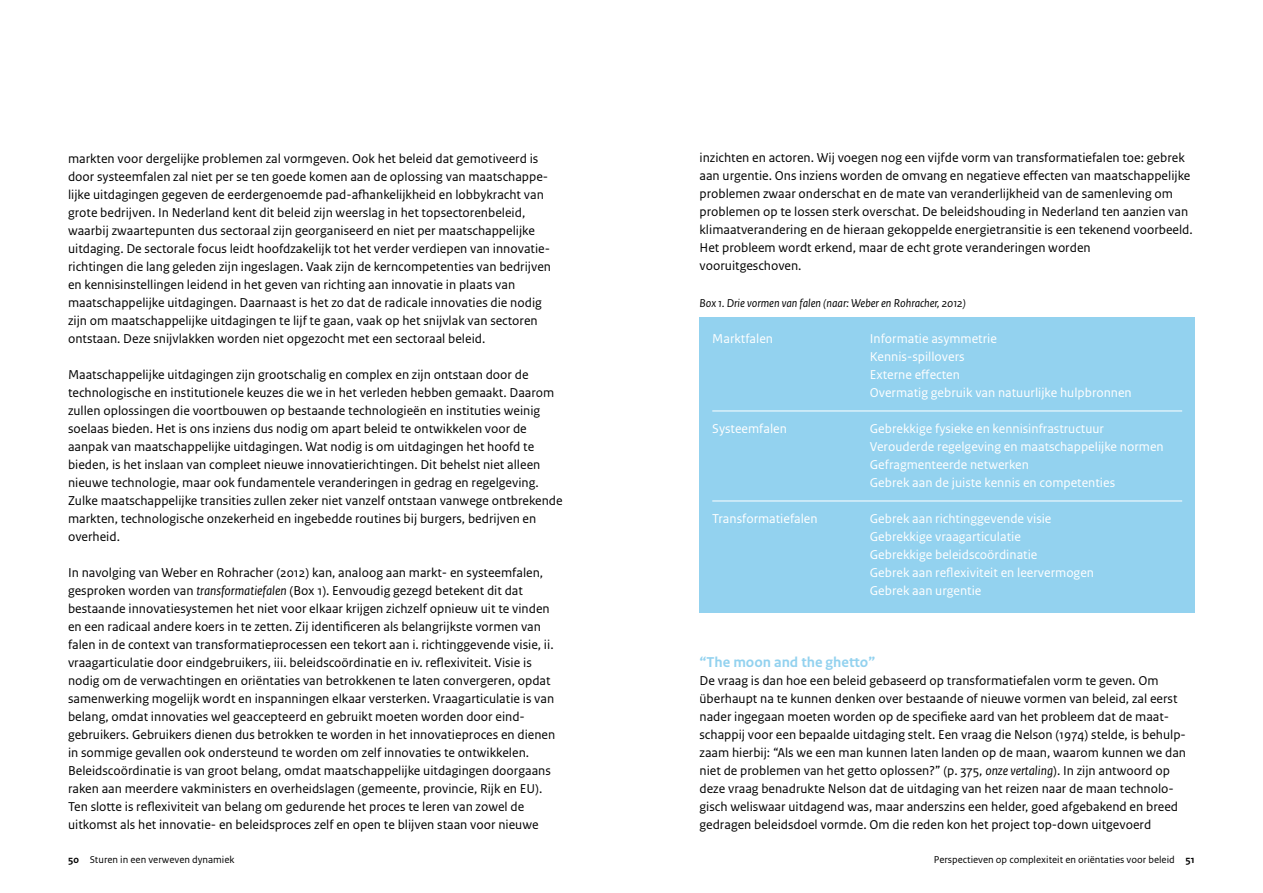
<style>
.page{position:relative;width:1263px;height:893px;background:#fff}
.page>*{position:absolute;margin:0;border:0;box-sizing:border-box;transform-origin:0 0}
.t1{font:700 15px "Rijksoverheid Sans Text";color:#93d2ef}
.t2{font:13.5px/18px "Rijksoverheid Sans Text";color:#000}
.t3{font:13.5px/18px "Rijksoverheid Sans Text";color:#fff}
.t4{font:italic 12px "Rijksoverheid Sans Text";color:#000}
.t5{font:10.5px "Rijksoverheid Sans Text";color:#000}
.s1{font-style:italic}
.s2{font-weight:700}
</style>
<div class="page">
<div style="left:699px;top:317px;width:496px;height:296px;background:#93d2ef"></div>
<hr style="left:712px;top:411px;width:470px;height:1px;background:#fff">
<hr style="left:712px;top:501px;width:470px;height:1px;background:#fff">
<p class="t2" style="left:68px;top:149px;width:485px">markten voor dergelijke problemen zal vormgeven. Ook het beleid dat gemotiveerd is door systeemfalen zal niet per se ten goede komen aan de oplossing van maatschappe&shy;lijke uitdagingen gegeven de eerdergenoemde pad-afhankelijkheid en lobbykracht van grote bedrijven. In Nederland kent dit beleid zijn weerslag in het topsectorenbeleid, waarbij zwaartepunten dus sectoraal zijn georganiseerd en niet per maatschappelijke uitdaging. De sectorale focus leidt hoofdzakelijk tot het verder verdiepen van innovatie&shy;richtingen die lang geleden zijn ingeslagen. Vaak zijn de kerncompetenties van bedrijven en kennisinstellingen leidend in het geven van richting aan innovatie in plaats van maatschappelijke uitdagingen. Daarnaast is het zo dat de radicale innovaties die nodig zijn om maatschappelijke uitdagingen te lijf te gaan, vaak op het snijvlak van sectoren ontstaan. Deze snijvlakken worden niet opgezocht met een sectoraal beleid.</p>
<p class="t2" style="left:68px;top:365px;width:496px">Maatschappelijke uitdagingen zijn grootschalig en complex en zijn ontstaan door de technologische en institutionele keuzes die we in het verleden hebben gemaakt. Daarom zullen oplossingen die voortbouwen op bestaande technologieën en instituties weinig soelaas bieden. Het is ons inziens dus nodig om apart beleid te ontwikkelen voor de aanpak van maatschappelijke uitdagingen. Wat nodig is om uitdagingen het hoofd te bieden, is het inslaan van compleet nieuwe innovatierichtingen. Dit behelst niet alleen nieuwe technologie, maar ook fundamentele veranderingen in gedrag en regelgeving.<br>Zulke maatschappelijke transities zullen zeker niet vanzelf ontstaan vanwege ontbrekende markten, technologische onzekerheid en ingebedde routines bij burgers, bedrijven en overheid.</p>
<p class="t2" style="left:68px;top:563px;width:489px">In navolging van Weber en Rohracher (2012) kan, analoog aan markt- en systeemfalen, gesproken worden van <span class="s1">transformatiefalen</span> (Box 1). Eenvoudig gezegd betekent dit dat bestaande innovatiesystemen het niet voor elkaar krijgen zichzelf opnieuw uit te vinden en een radicaal andere koers in te zetten. Zij identificeren als belangrijkste vormen van falen in de context van transformatieprocessen een tekort aan i. richtinggevende visie, ii. vraagarticulatie door eindgebruikers, iii. beleidscoördinatie en iv. reflexiviteit. Visie is nodig om de verwachtingen en oriëntaties van betrokkenen te laten convergeren, opdat samenwerking mogelijk wordt en inspanningen elkaar versterken. Vraagarticulatie is van belang, omdat innovaties wel geaccepteerd en gebruikt moeten worden door eind&shy;gebruikers. Gebruikers dienen dus betrokken te worden in het innovatieproces en dienen in sommige gevallen ook ondersteund te worden om zelf innovaties te ontwikkelen.<br>Beleidscoördinatie is van groot belang, omdat maatschappelijke uitdagingen doorgaans raken aan meerdere vakministers en overheidslagen (gemeente, provincie, Rijk en EU).<br>Ten slotte is reflexiviteit van belang om gedurende het proces te leren van zowel de uitkomst als het innovatie- en beleidsproces zelf en open te blijven staan voor nieuwe</p>
<p class="t2" style="left:699px;top:149px;width:495px">inzichten en actoren. Wij voegen nog een vijfde vorm van transformatiefalen toe: gebrek aan urgentie. Ons inziens worden de omvang en negatieve effecten van maatschappelijke problemen zwaar onderschat en de mate van veranderlijkheid van de samenleving om problemen op te lossen sterk overschat. De beleidshouding in Nederland ten aanzien van klimaatverandering en de hieraan gekoppelde energietransitie is een tekenend voorbeeld.<br>Het probleem wordt erkend, maar de echt grote veranderingen worden vooruitgeschoven.</p>
<p class="t4" style="left:699px;top:296px;width:268px">Box 1. Drie vormen van falen (naar: Weber en Rohracher, 2012)</p>
<p class="t3" style="left:712px;top:329px;width:62px">Marktfalen</p>
<p class="t3" style="left:870px;top:329px;width:263px">Informatie asymmetrie<br>Kennis-spillovers<br>Externe effecten<br>Overmatig gebruik van natuurlijke hulpbronnen</p>
<p class="t3" style="left:712px;top:419px;width:76px">Systeemfalen</p>
<p class="t3" style="left:870px;top:419px;width:295px">Gebrekkige fysieke en kennisinfrastructuur Verouderde regelgeving en maatschappelijke normen Gefragmenteerde netwerken<br>Gebrek aan de juiste kennis en competenties</p>
<p class="t3" style="left:712px;top:509px;width:107px">Transformatiefalen</p>
<p class="t3" style="left:870px;top:509px;width:226px">Gebrek aan richtinggevende visie<br>Gebrekkige vraagarticulatie<br>Gebrekkige beleidscoördinatie<br>Gebrek aan reflexiviteit en leervermogen<br>Gebrek aan urgentie</p>
<p class="t1" style="left:699px;top:653px;width:177px">“The moon and the ghetto”</p>
<p class="t2" style="left:699px;top:671px;width:488px">De vraag is dan hoe een beleid gebaseerd op transformatiefalen vorm te geven. Om überhaupt na te kunnen denken over bestaande of nieuwe vormen van beleid, zal eerst nader ingegaan moeten worden op de specifieke aard van het probleem dat de maat&shy;schappij voor een bepaalde uitdaging stelt. Een vraag die Nelson (1974) stelde, is behulp&shy;zaam hierbij: “Als we een man kunnen laten landen op de maan, waarom kunnen we dan niet de problemen van het getto oplossen?” (p. 375, <span class="s1">onze vertaling</span>). In zijn antwoord op deze vraag benadrukte Nelson dat de uitdaging van het reizen naar de maan technolo&shy;gisch weliswaar uitdagend was, maar anderszins een helder, goed afgebakend en breed gedragen beleidsdoel vormde. Om die reden kon het project top-down uitgevoerd</p>
<p class="t5" style="left:68px;top:854px;width:168px"><span class="s2">50</span> Sturen in een verweven dynamiek</p>
<p class="t5" style="left:934px;top:854px;width:262px">Perspectieven op complexiteit en oriëntaties voor beleid <span class="s2">51</span></p>
</div>
